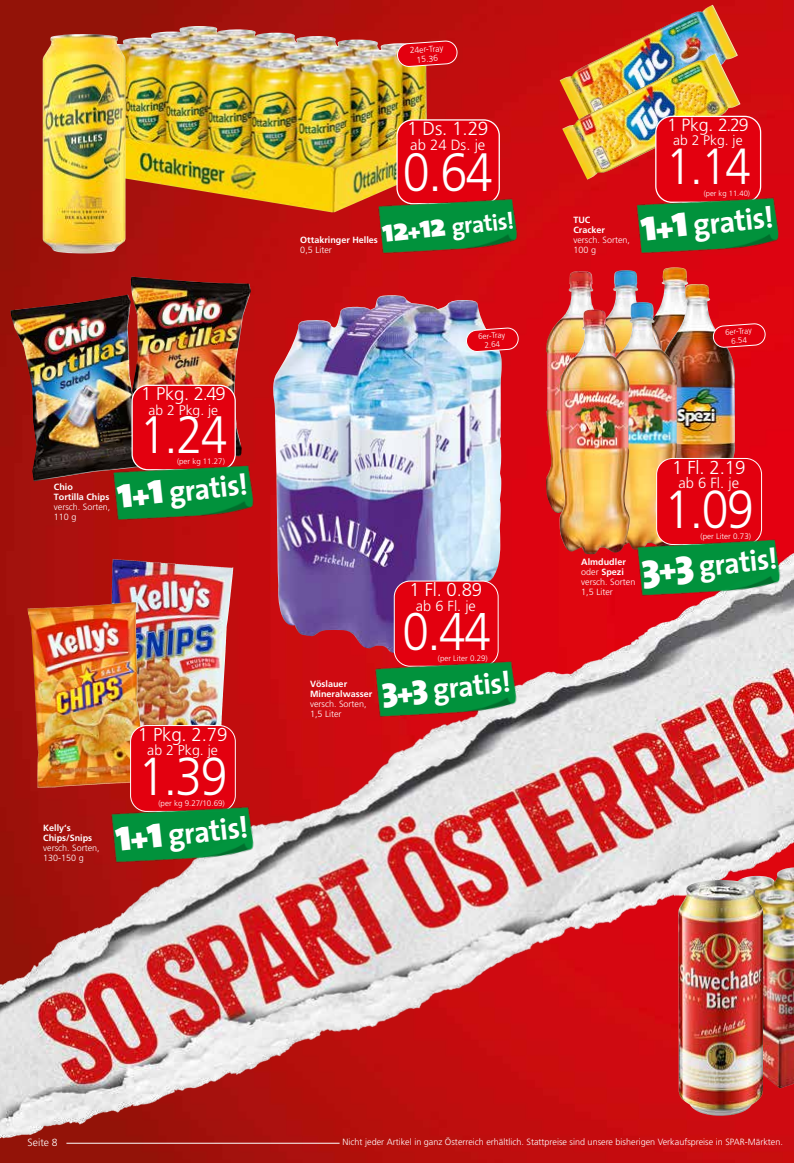
<style>
.page{position:relative;width:794px;height:1163px;background:#fff}
.page>*{position:absolute;margin:0;border:0;box-sizing:border-box;transform-origin:0 0}
.t1{font:300 54px "Frutiger";color:#fff;scale:.9 1}
.t2{font:300 53.5px "Frutiger";color:#fff;scale:.9 1}
.t3{font:300 53.4px "Frutiger";color:#fff;scale:.9 1}
.t4{font:300 53px "Frutiger";color:#fff;scale:.9 1}
.t5{font:300 52.6px "Frutiger";color:#fff;scale:.9 1}
.t6{font:300 50.7px "Frutiger";color:#fff;scale:.9 1}
.t7{font:700 30.1px "The Sans";color:#fff}
.t8{font:700 29.6px "The Sans";color:#fff}
.t9{font:700 29.5px "The Sans";color:#fff}
.t10{font:700 29.2px "The Sans";color:#fff}
.t11{font:700 23.5px "The Sans";color:#fff}
.t12{font:300 18.9px "Frutiger";color:#fff}
.t13{font:300 18.7px "Frutiger";letter-spacing:-.01em;color:#fff}
.t14{font:300 18.5px "Frutiger";color:#fff}
.t15{font:300 18.4px "Frutiger";color:#fff}
.t16{font:300 17.7px "Frutiger";color:#fff}
.t17{font:300 14.8px "Frutiger";color:#fff}
.t18{font:300 14.7px "Frutiger";color:#fff}
.t19{font:300 14.6px "Frutiger";color:#fff}
.t20{font:300 14.1px "Frutiger";color:#fff}
.t21{font:300 13.9px "Frutiger";color:#fff}
.t22{font:300 10.4px "Frutiger";color:#fff}
.t23{font:300 9px/10px "Frutiger";color:#fff}
.t24{font:700 9px/10px "Frutiger";color:#fff}
.t25{font:300 8.6px/9.7px "Frutiger";color:#fff;text-align:center}
.t26{font:300 8px/9px "Frutiger";color:#fff;text-align:center}
.t27{font:300 7.9px "Frutiger";color:#fff}
.t28{font:300 7.7px "Frutiger";color:#fff}
.s1{font-weight:900;font-size:44.5px}
.s2{font-weight:900}
.s3{font-weight:900;font-size:45.3px}
.s4{font-weight:900;font-size:32.3px}
.s5{font-weight:900;font-size:21.5px}
.s6{font-weight:900;font-size:40.5px}
.s7{font-weight:700}
</style>
<div class="page">
<img style="left:0;top:0;width:794px;height:94px">
<img style="left:0;top:94px;width:794px;height:1068px">
<hr style="left:66px;top:1142px;width:273px;height:1px;background:#fff">
<img style="left:105px;top:559px;width:8px;height:141px">
<svg style="left:122px;top:602px;width:13px;height:1px"></svg>
<div style="left:131px;top:725px;width:104px;height:86px;background:#e3000f;border-radius:16px"></div>
<div style="left:130px;top:725px;width:106px;height:86px;border:1px solid #fff;border-radius:16px"></div>
<img style="left:111px;top:806px;width:144px;height:58px">
<img style="left:560px;top:5px;width:178px;height:126px">
<img style="left:562px;top:53px;width:178px;height:127px">
<div style="left:656px;top:116px;width:104px;height:86px;background:#e3000f;border-radius:16px"></div>
<div style="left:655px;top:116px;width:106px;height:87px;border:1px solid #fff;border-radius:16px"></div>
<img style="left:636px;top:197px;width:141px;height:58px">
<img style="left:273px;top:295px;width:229px;height:358px">
<div style="left:394px;top:581px;width:104px;height:85px;background:#e3000f;border-radius:16px"></div>
<div style="left:394px;top:580px;width:104px;height:86px;border:1px solid #fff;border-radius:16px"></div>
<img style="left:375px;top:661px;width:143px;height:57px">
<svg style="left:466px;top:327px;width:53px;height:25px"></svg>
<img style="left:636px;top:267px;width:77px;height:17px">
<img style="left:616px;top:271px;width:45px;height:31px">
<img style="left:546px;top:271px;width:70px;height:244px">
<img style="left:659px;top:284px;width:76px;height:174px">
<img style="left:606px;top:302px;width:72px;height:247px">
<img style="left:559px;top:309px;width:70px;height:245px">
<div style="left:656px;top:458px;width:105px;height:86px;background:#e3000f;border-radius:16px"></div>
<div style="left:656px;top:458px;width:106px;height:87px;border:1px solid #fff;border-radius:16px"></div>
<img style="left:637px;top:539px;width:144px;height:58px">
<svg style="left:713px;top:323px;width:52px;height:24px"></svg>
<img style="left:777px;top:30px;width:17px;height:315px">
<img style="left:683px;top:867px;width:111px;height:221px">
<img style="left:678px;top:879px;width:85px;height:236px">
<img style="left:76px;top:26px;width:360px;height:186px">
<img style="left:43px;top:34px;width:82px;height:219px">
<svg style="left:397px;top:41px;width:60px;height:26px;background:#e02129"></svg>
<div style="left:397px;top:120px;width:102px;height:84px;background:#e3000f;border-radius:16px"></div>
<div style="left:396px;top:119px;width:104px;height:85px;border:1px solid #fff;border-radius:16px"></div>
<img style="left:378px;top:199px;width:140px;height:56px">
<img style="left:121px;top:276px;width:130px;height:180px">
<img style="left:10px;top:294px;width:142px;height:187px">
<div style="left:132px;top:385px;width:103px;height:84px;background:#e3000f;border-radius:16px"></div>
<div style="left:131px;top:384px;width:105px;height:86px;border:1px solid #fff;border-radius:16px"></div>
<img style="left:113px;top:465px;width:142px;height:56px">
<svg style="left:382px;top:679px;width:46px;height:28px"></svg>
<h3 class="t15" style="left:141px;top:383px;width:86px">1 Pkg. 2.49</h3>
<h3 class="t21" style="left:149px;top:402px;width:71px">ab 2 Pkg. je</h3>
<h3 class="t5" style="left:140px;top:405px;width:99px">1.24</h3>
<p class="t27" style="left:177px;top:457px;width:49px">(per kg 11.27)</p>
<h3 class="t8" style="left:115px;top:473px;width:132px;rotate:-6deg"><span class="s1">1</span><span class="s2">+</span><span class="s1">1</span> gratis!</h3>
<p class="t24" style="left:54px;top:481px;width:57px">Chio<br>Tortilla Chips</p>
<p class="t23" style="left:54px;top:502px;width:58px">versch. Sorten,<br>110 g</p>
<p class="t24" style="left:43px;top:822px;width:50px">Kelly‘s<br>Chips/Snips</p>
<p class="t23" style="left:43px;top:842px;width:58px">versch. Sorten,<br>130-150 g</p>
<h3 class="t13" style="left:138px;top:723px;width:91px">1 Pkg. 2.79</h3>
<h3 class="t20" style="left:147px;top:742px;width:72px">ab 2 Pkg. je</h3>
<h3 class="t3" style="left:138px;top:746px;width:101px">1.39</h3>
<p class="t26" style="left:158px;top:798px;width:68px">(per kg 9.27/10.69)</p>
<h3 class="t7" style="left:113px;top:815px;width:134px;rotate:-6deg"><span class="s3">1</span><span class="s2">+</span><span class="s3">1</span> gratis!</h3>
<p class="t25" style="left:409px;top:45px;width:35px;rotate:-4deg">24er-Tray<br>15.36</p>
<h3 class="t12" style="left:407px;top:118px;width:83px">1 Ds. 1.29</h3>
<h3 class="t17" style="left:410px;top:136px;width:77px">ab 24 Ds. je</h3>
<h1 class="t1" style="left:403px;top:141px;width:102px">0.64</h1>
<h3 class="t11" style="left:381px;top:214px;width:134px;rotate:-6deg"><span class="s4">12</span><span class="s5">+</span><span class="s4">12</span> gratis!</h3>
<p class="t24" style="left:300px;top:234px;width:79px">Ottakringer Helles</p>
<p class="t23" style="left:300px;top:244px;width:33px">0,5 Liter</p>
<p class="t26" style="left:478px;top:332px;width:28px;rotate:-4deg">6er-Tray<br>2.64</p>
<p class="t24" style="left:310px;top:678px;width:64px">Vöslauer<br>Mineralwasser</p>
<p class="t23" style="left:310px;top:698px;width:58px">versch. Sorten,<br>1,5 Liter</p>
<h3 class="t14" style="left:409px;top:579px;width:74px">1 Fl. 0.89</h3>
<h3 class="t19" style="left:416px;top:597px;width:61px">ab 6 Fl. je</h3>
<h3 class="t4" style="left:402px;top:601px;width:100px">0.44</h3>
<p class="t27" style="left:438px;top:653px;width:51px">(per Liter 0.29)</p>
<h3 class="t10" style="left:431px;top:664px;width:80px;rotate:-5deg">gratis!</h3>
<p class="t24" style="left:573px;top:214px;width:33px">TUC<br>Cracker</p>
<p class="t23" style="left:573px;top:235px;width:58px">versch. Sorten,<br>100 g</p>
<h3 class="t16" style="left:667px;top:115px;width:83px">1 Pkg. 2.29</h3>
<h3 class="t21" style="left:673px;top:132px;width:71px">ab 2 Pkg. je</h3>
<h3 class="t6" style="left:666px;top:137px;width:96px">1.14</h3>
<p class="t28" style="left:703px;top:189px;width:48px">(per kg 11.40)</p>
<h3 class="t7" style="left:638px;top:205px;width:134px;rotate:-6deg"><span class="s3">1</span><span class="s2">+</span><span class="s3">1</span> gratis!</h3>
<p class="t26" style="left:725px;top:328px;width:28px;rotate:-4deg">6er-Tray<br>6.54</p>
<h3 class="t13" style="left:672px;top:456px;width:75px">1 Fl. 2.19</h3>
<h3 class="t18" style="left:678px;top:475px;width:62px">ab 6 Fl. je</h3>
<h2 class="t2" style="left:664px;top:479px;width:101px">1.09</h2>
<p class="t26" style="left:700px;top:531px;width:52px">(per Liter 0.73)</p>
<h3 class="t9" style="left:639px;top:546px;width:138px;rotate:-5deg"><span class="s6">3</span><span class="s2">+</span><span class="s6">3</span> gratis!</h3>
<p class="t23" style="left:581px;top:557px;width:55px"><span class="s7">Almdudler </span>oder <span class="s7">Spezi </span>versch. Sorten<br>1,5 Liter</p>
<p class="t22" style="left:28px;top:1135px;width:32px">Seite 8</p>
<p class="t23" style="left:342px;top:1136px;width:442px">Nicht jeder Artikel in ganz Österreich erhältlich. Stattpreise sind unsere bisherigen Verkaufspreise in SPAR-Märkten.</p>
</div>
